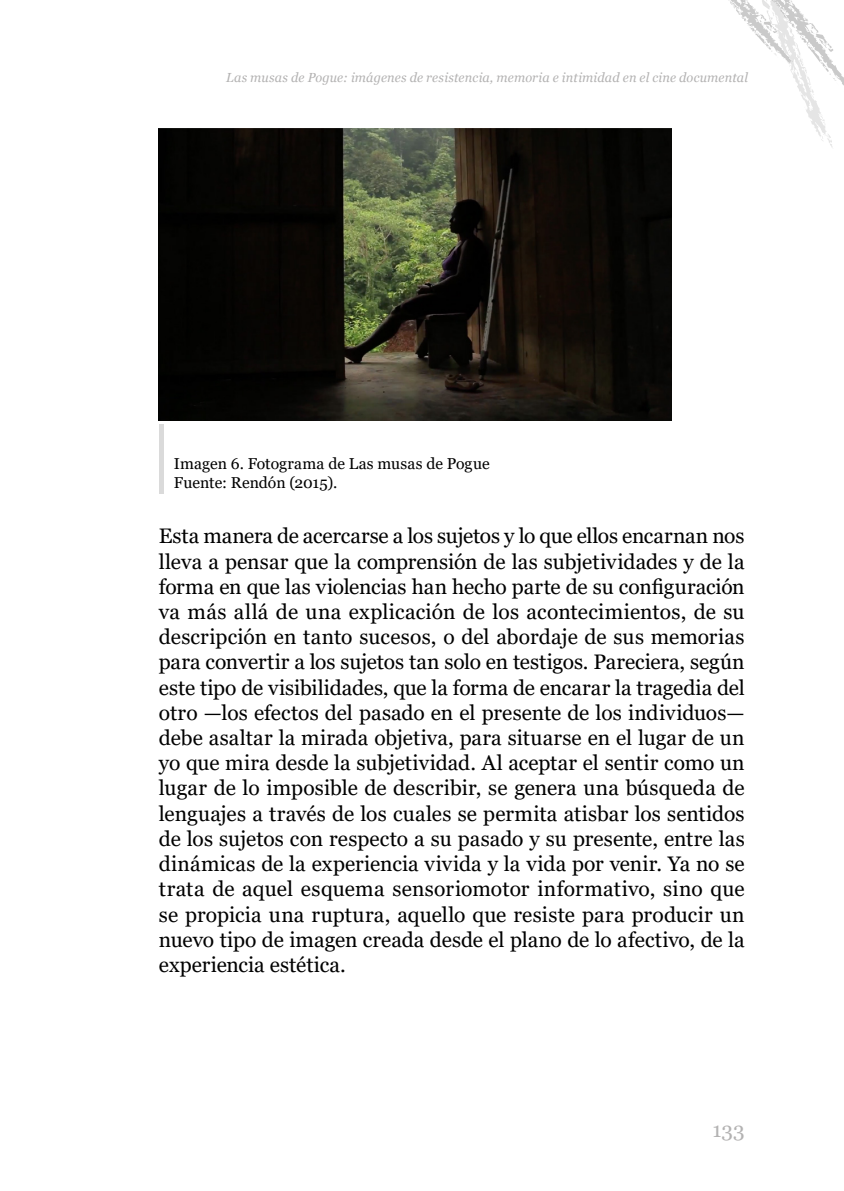
<style>
.page{position:relative;width:844px;height:1191px;background:#fff}
.page>*{position:absolute;margin:0;border:0;box-sizing:border-box;transform-origin:0 0}
.t1{font:21px/25.2px "Georgia";color:#000;text-align:justify}
.t2{font:21px "Georgia";color:#b3b2b2}
.t3{font:15.75px/18.9px "Georgia";color:#000}
.t4{font:italic 13.12px "Georgia";letter-spacing:.01em;color:#b3b2b2}
</style>
<div class="page">
<svg style="left:728px;top:0;width:116px;height:147px"></svg>
<img style="left:755px;top:0;width:25px;height:10px">
<img style="left:762px;top:16px;width:34px;height:38px">
<div style="left:159px;top:424px;width:5px;height:50px;background:#dadada"></div>
<div style="left:159px;top:443px;width:5px;height:50px;background:#dadada"></div>
<img style="left:159px;top:128px;width:512px;height:293px">
<p class="t4" style="left:226px;top:69px;width:523px">Las musas de Pogue: imágenes de resistencia, memoria e intimidad en el cine documental</p>
<p class="t3" style="left:174px;top:455px;width:317px">Imagen 6. Fotograma de Las musas de Pogue<br>Fuente: Rendón (2015).</p>
<p class="t1" style="left:159px;top:524px;width:587px">Esta manera de acercarse a los sujetos y lo que ellos encarnan nos lleva a pensar que la comprensión de las subjetividades y de la forma en que las violencias han hecho parte de su configuración va más allá de una explicación de los acontecimientos, de su descripción en tanto sucesos, o del abordaje de sus memorias para convertir a los sujetos tan solo en testigos. Pareciera, según este tipo de visibilidades, que la forma de encarar la tragedia del otro —los efectos del pasado en el presente de los individuos— debe asaltar la mirada objetiva, para situarse en el lugar de un yo que mira desde la subjetividad. Al aceptar el sentir como un lugar de lo imposible de describir, se genera una búsqueda de lenguajes a través de los cuales se permita atisbar los sentidos de los sujetos con respecto a su pasado y su presente, entre las dinámicas de la experiencia vivida y la vida por venir. Ya no se trata de aquel esquema sensoriomotor informativo, sino que se propicia una ruptura, aquello que resiste para producir un nuevo tipo de imagen creada desde el plano de lo afectivo, de la experiencia estética.</p>
<p class="t2" style="left:712px;top:1116px;width:34px">133</p>
</div>
